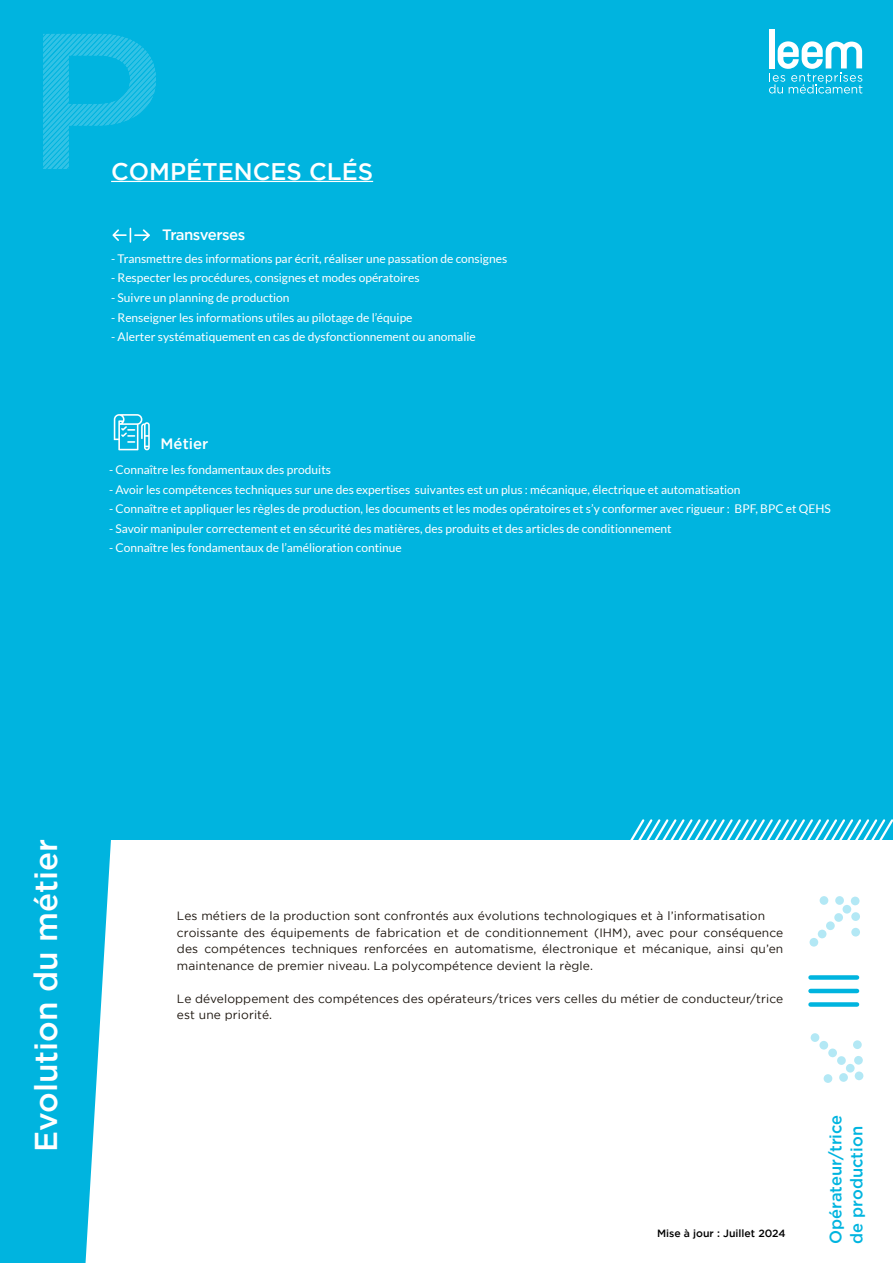
<style>
.page{position:relative;width:893px;height:1263px;background:#fff}
.page>*{position:absolute;margin:0;border:0;box-sizing:border-box;transform-origin:0 0}
.t1{font:500 31.5px "Gotham";color:#fff}
.t2{font:500 24px "Gotham";color:#fff}
.t3{font:500 16.5px/21px "Gotham";color:#00b4df}
.t4{font:500 15px "Gotham";letter-spacing:-.03em;color:#fff}
.t5{font:12px "Lato";color:#fff}
.t6{font:12px/16.5px "Gotham";letter-spacing:.01em;color:#1d160f}
.t7{font:500 10.5px "Gotham";color:#000}
</style>
<div class="page">
<div style="left:0;top:0;width:893px;height:839px;background:#00b4df"></div>
<svg style="left:0;top:839px;width:116px;height:424px;background:#23bee3"></svg>
<hr style="left:111px;top:181px;width:262px;height:1px;background:#fff">
<div style="left:769px;top:29px;width:6px;height:39px;background:#fff"></div>
<svg style="left:769px;top:41px;width:93px;height:53px"></svg>
<div style="left:810px;top:975px;width:47px;height:5px;background:#00b4df"></div>
<hr style="left:810px;top:989px;width:47px;height:4px;background:#00b4df">
<div style="left:810px;top:1002px;width:47px;height:5px;background:#00b4df"></div>
<div style="left:851px;top:896px;width:8px;height:9px;background:#b3e8f5;border-radius:50%"></div>
<div style="left:842px;top:905px;width:9px;height:8px;background:#b3e8f5;border-radius:50%"></div>
<svg style="left:834px;top:913px;width:9px;height:9px"></svg>
<svg style="left:826px;top:921px;width:9px;height:9px"></svg>
<div style="left:818px;top:930px;width:8px;height:8px;background:#b3e8f5;border-radius:50%"></div>
<svg style="left:809px;top:938px;width:9px;height:9px"></svg>
<svg style="left:835px;top:896px;width:9px;height:9px"></svg>
<div style="left:820px;top:896px;width:8px;height:9px;background:#b3e8f5;border-radius:50%"></div>
<svg style="left:851px;top:912px;width:9px;height:9px"></svg>
<div style="left:851px;top:928px;width:9px;height:8px;background:#b3e8f5;border-radius:50%"></div>
<svg style="left:854px;top:1071px;width:10px;height:9px"></svg>
<svg style="left:846px;top:1064px;width:9px;height:9px"></svg>
<svg style="left:837px;top:1056px;width:9px;height:9px"></svg>
<svg style="left:828px;top:1048px;width:9px;height:9px"></svg>
<svg style="left:819px;top:1041px;width:9px;height:9px"></svg>
<svg style="left:810px;top:1033px;width:9px;height:9px"></svg>
<svg style="left:854px;top:1056px;width:9px;height:9px"></svg>
<svg style="left:853px;top:1040px;width:9px;height:9px"></svg>
<svg style="left:839px;top:1073px;width:9px;height:9px"></svg>
<svg style="left:823px;top:1074px;width:9px;height:9px"></svg>
<svg style="left:114px;top:414px;width:36px;height:36px"></svg>
<svg style="left:43px;top:34px;width:113px;height:135px"></svg>
<svg style="left:112px;top:228px;width:38px;height:14px"></svg>
<svg style="left:557px;top:819px;width:336px;height:21px"></svg>
<h2 class="t2" style="left:111px;top:155px;width:264px">COMPÉTENCES CLÉS</h2>
<p class="t4" style="left:162px;top:225px;width:85px">Transverses</p>
<p class="t5" style="left:111px;top:252px;width:398px">- Transmettre des informations par écrit, réaliser une passation de consignes</p>
<p class="t5" style="left:111px;top:271px;width:310px">- Respecter les procédures, consignes et modes opératoires</p>
<p class="t5" style="left:111px;top:291px;width:180px">- Suivre un planning de production</p>
<p class="t5" style="left:111px;top:310px;width:303px">- Renseigner les informations utiles au pilotage de l’équipe</p>
<p class="t5" style="left:111px;top:330px;width:366px">- Alerter systématiquement en cas de dysfonctionnement ou anomalie</p>
<p class="t4" style="left:161px;top:434px;width:49px">Métier</p>
<p class="t5" style="left:109px;top:463px;width:224px">- Connaître les fondamentaux des produits</p>
<p class="t5" style="left:109px;top:483px;width:633px">- Avoir les compétences techniques sur une des expertises suivantes est un plus : mécanique, électrique et automatisation</p>
<p class="t5" style="left:109px;top:502px;width:723px">- Connaître et appliquer les règles de production, les documents et les modes opératoires et s’y conformer avec rigueur : BPF, BPC et QEHS</p>
<p class="t5" style="left:109px;top:522px;width:564px">- Savoir manipuler correctement et en sécurité des matières, des produits et des articles de conditionnement</p>
<p class="t5" style="left:109px;top:541px;width:294px">- Connaître les fondamentaux de l’amélioration continue</p>
<h1 class="t1" style="left:25px;top:1151px;width:314px;rotate:-90deg">Evolution du métier</h1>
<p class="t6" style="left:177px;top:907px;width:608px">Les métiers de la production sont confrontés aux évolutions technologiques et à l’informatisation croissante des équipements de fabrication et de conditionnement (IHM), avec pour conséquence des compétences techniques renforcées en automatisme, électronique et mécanique, ainsi qu’en maintenance de premier niveau. La polycompétence devient la règle.</p>
<p class="t6" style="left:177px;top:990px;width:608px">Le développement des compétences des opérateurs/trices vers celles du métier de conducteur/trice est une priorité.</p>
<p class="t7" style="left:657px;top:1226px;width:130px">Mise à jour : Juillet 2024</p>
<h3 class="t3" style="left:825px;top:1244px;width:131px;rotate:-90deg">Opérateur/trice de production</h3>
</div>
